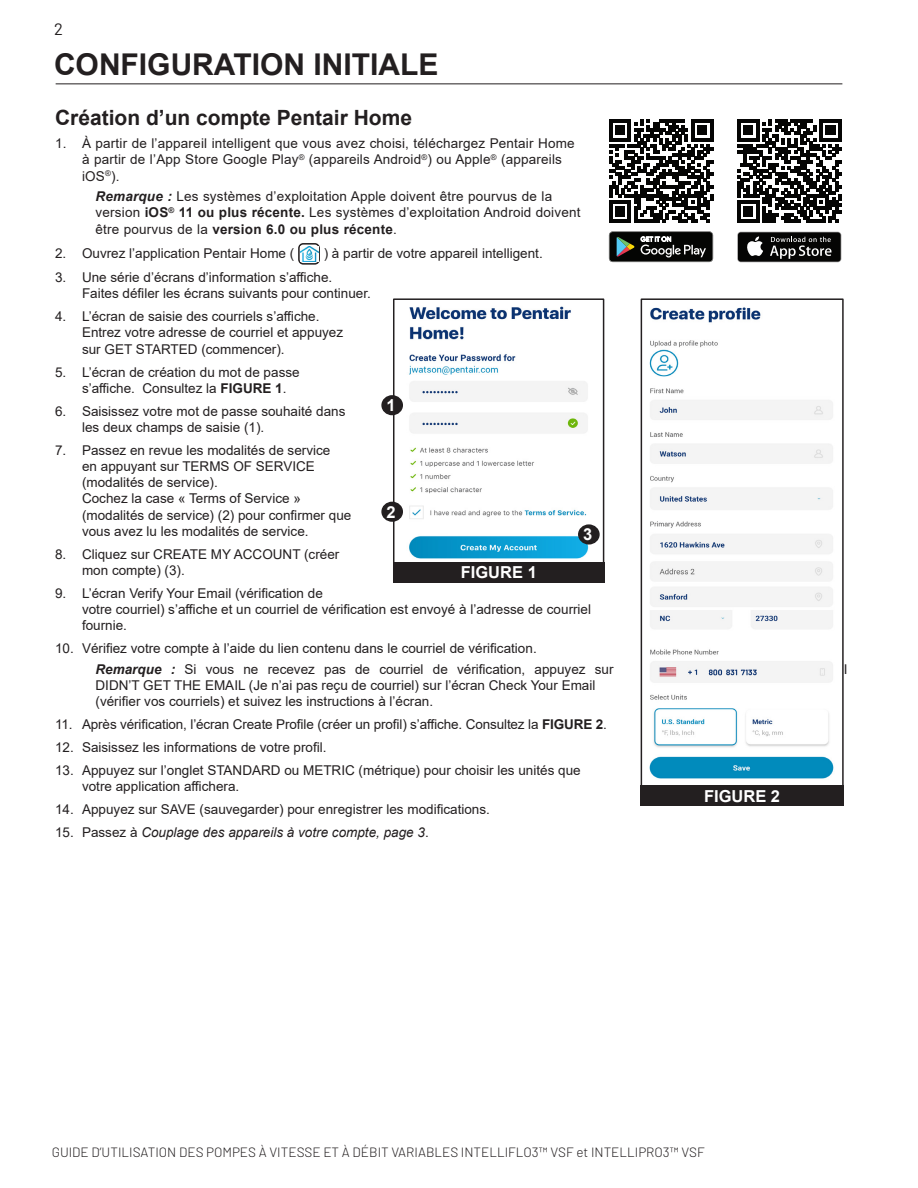
<style>
.page{position:relative;width:918px;height:1188px;background:#fff}
.page>*{position:absolute;margin:0;border:0;box-sizing:border-box;transform-origin:0 0}
.t1{font:700 30px "Arial";color:#231f20}
.t2{font:700 21px "Arial";color:#231f20}
.t3{font:700 16.5px "Arial";color:#fff}
.t4{font:16.5px "Barlow";color:#231f20}
.Num_List_Indent{font:13.5px/16.2px "Arial";color:#231f20}
.t5{font:300 13.5px "Barlow";color:#231f20}
.t6{font:italic 13.5px "Arial";color:#231f20}
.s1{font-weight:700;font-style:italic}
.s2{font-weight:700}
.s3{font-style:normal}
</style>
<div class="page">
<hr style="left:56px;top:83px;width:786px;height:1px;background:#231f20">
<div style="left:298px;top:243px;width:22px;height:22px;border:2px solid #231f20;border-radius:4px"></div>
<img style="left:300px;top:246px;width:18px;height:15px">
<svg style="left:609px;top:231px;width:104px;height:31px;background:#323532"></svg>
<div style="left:738px;top:232px;width:103px;height:30px;background:#050504;border-radius:3px"></div>
<svg style="left:747px;top:236px;width:16px;height:20px"></svg>
<svg style="left:770px;top:237px;width:62px;height:22px"></svg>
<svg style="left:737px;top:119px;width:104px;height:104px"></svg>
<svg style="left:609px;top:119px;width:104px;height:104px"></svg>
<img style="left:396px;top:306px;width:201px;height:253px">
<div style="left:393px;top:298px;width:211px;height:284px;border:2px solid #231f20"></div>
<div style="left:382px;top:396px;width:20px;height:19px;background:#231f20;border-radius:50%"></div>
<div style="left:381px;top:395px;width:22px;height:20px;border:2px solid #231f20;border-radius:50%"></div>
<div style="left:382px;top:502px;width:20px;height:19px;background:#231f20;border-radius:50%"></div>
<div style="left:381px;top:502px;width:22px;height:20px;border:2px solid #231f20;border-radius:50%"></div>
<div style="left:579px;top:525px;width:20px;height:19px;background:#231f20;border-radius:50%"></div>
<div style="left:578px;top:524px;width:22px;height:21px;border:2px solid #231f20;border-radius:50%"></div>
<div style="left:393px;top:562px;width:212px;height:20px;background:#231f20"></div>
<img style="left:649px;top:307px;width:185px;height:472px">
<div style="left:641px;top:298px;width:203px;height:492px;border:2px solid #231f20"></div>
<div style="left:641px;top:786px;width:203px;height:20px;background:#231f20"></div>
<p class="t4" style="left:54px;top:19px;width:10px">2</p>
<p class="t1" style="left:54px;top:44px;width:386px">CONFIGURATION INITIALE</p>
<p class="t2" style="left:55px;top:103px;width:359px">Création d’un compte Pentair Home</p>
<p class="Num_List_Indent" style="left:82px;top:135px;width:494px;text-indent:-27px">1. À partir de l’appareil intelligent que vous avez choisi, téléchargez Pentair Home à partir de l’App Store Google Play<sup>®</sup> (appareils Android<sup>®</sup>) ou Apple<sup>®</sup> (appareils iOS<sup>®</sup>).</p>
<p class="Num_List_Indent" style="left:96px;top:188px;width:487px"><span class="s1">Remarque :</span> Les systèmes d’exploitation Apple doivent être pourvus de la version <span class="s2">iOS</span><sup>®</sup> <span class="s2">11 ou plus récente.</span> Les systèmes d’exploitation Android doivent être pourvus de la <span class="s2">version 6.0 ou plus récente</span>.</p>
<p class="Num_List_Indent" style="left:55px;top:245px;width:241px">2. Ouvrez l’application Pentair Home (</p>
<p class="Num_List_Indent" style="left:324px;top:245px;width:221px">) à partir de votre appareil intelligent.</p>
<p class="Num_List_Indent" style="left:55px;top:269px;width:279px">3. Une série d’écrans d’information s’affiche.</p>
<p class="Num_List_Indent" style="left:82px;top:285px;width:290px">Faites défiler les écrans suivants pour continuer.</p>
<p class="Num_List_Indent" style="left:55px;top:308px;width:266px">4. L’écran de saisie des courriels s’affiche.</p>
<p class="Num_List_Indent" style="left:82px;top:324px;width:263px">Entrez votre adresse de courriel et appuyez sur GET STARTED (commencer).</p>
<p class="Num_List_Indent" style="left:82px;top:364px;width:219px;text-indent:-27px">5. L’écran de création du mot de passe s’affiche. Consultez la <span class="s2">FIGURE 1</span>.</p>
<p class="Num_List_Indent" style="left:82px;top:403px;width:265px;text-indent:-27px">6. Saisissez votre mot de passe souhaité dans les deux champs de saisie (1).</p>
<p class="Num_List_Indent" style="left:82px;top:442px;width:250px;text-indent:-27px">7. Passez en revue les modalités de service en appuyant sur TERMS OF SERVICE (modalités de service).</p>
<p class="Num_List_Indent" style="left:82px;top:490px;width:271px">Cochez la case « Terms of Service » (modalités de service) (2) pour confirmer que vous avez lu les modalités de service.</p>
<p class="Num_List_Indent" style="left:82px;top:546px;width:259px;text-indent:-27px">8. Cliquez sur CREATE MY ACCOUNT (créer mon compte) (3).</p>
<p class="Num_List_Indent" style="left:82px;top:585px;width:511px;text-indent:-27px">9. L’écran Verify Your Email (vérification de<br>votre courriel) s’affiche et un courriel de vérification est envoyé à l’adresse de courriel fournie.</p>
<p class="Num_List_Indent" style="left:55px;top:640px;width:483px">10. Vérifiez votre compte à l’aide du lien contenu dans le courriel de vérification.</p>
<p class="Num_List_Indent" style="left:96px;top:661px;width:520px"><span class="s1">Remarque :</span> Si vous ne recevez pas de courriel de vérification, appuyez sur</p>
<p class="Num_List_Indent" style="left:844px;top:661px;width:5px">I</p>
<p class="Num_List_Indent" style="left:96px;top:677px;width:501px">DIDN’T GET THE EMAIL (Je n’ai pas reçu de courriel) sur l’écran Check Your Email (vérifier vos courriels) et suivez les instructions à l’écran.</p>
<p class="Num_List_Indent" style="left:55px;top:716px;width:553px">11. Après vérification, l’écran Create Profile (créer un profil) s’affiche. Consultez la <span class="s2">FIGURE 2</span>.</p>
<p class="Num_List_Indent" style="left:55px;top:739px;width:273px">12. Saisissez les informations de votre profil.</p>
<p class="Num_List_Indent" style="left:82px;top:762px;width:500px;text-indent:-27px">13. Appuyez sur l’onglet STANDARD ou METRIC (métrique) pour choisir les unités que votre application affichera.</p>
<p class="Num_List_Indent" style="left:55px;top:801px;width:436px">14. Appuyez sur SAVE (sauvegarder) pour enregistrer les modifications.</p>
<p class="t6" style="left:55px;top:823px;width:375px"><span class="s3">15. Passez à</span> Couplage des appareils à votre compte, page 3<span class="s3">.</span></p>
<p class="t3" style="left:387px;top:394px;width:11px">1</p>
<p class="t3" style="left:387px;top:500px;width:11px">2</p>
<p class="t3" style="left:583px;top:523px;width:11px">3</p>
<p class="t3" style="left:461px;top:561px;width:78px">FIGURE 1</p>
<p class="t3" style="left:704px;top:784px;width:78px">FIGURE 2</p>
<p class="t5" style="left:52px;top:1144px;width:654px">GUIDE D’UTILISATION DES POMPES À VITESSE ET À DÉBIT VARIABLES INTELLIFLO3™ VSF et INTELLIPRO3™ VSF</p>
</div>
